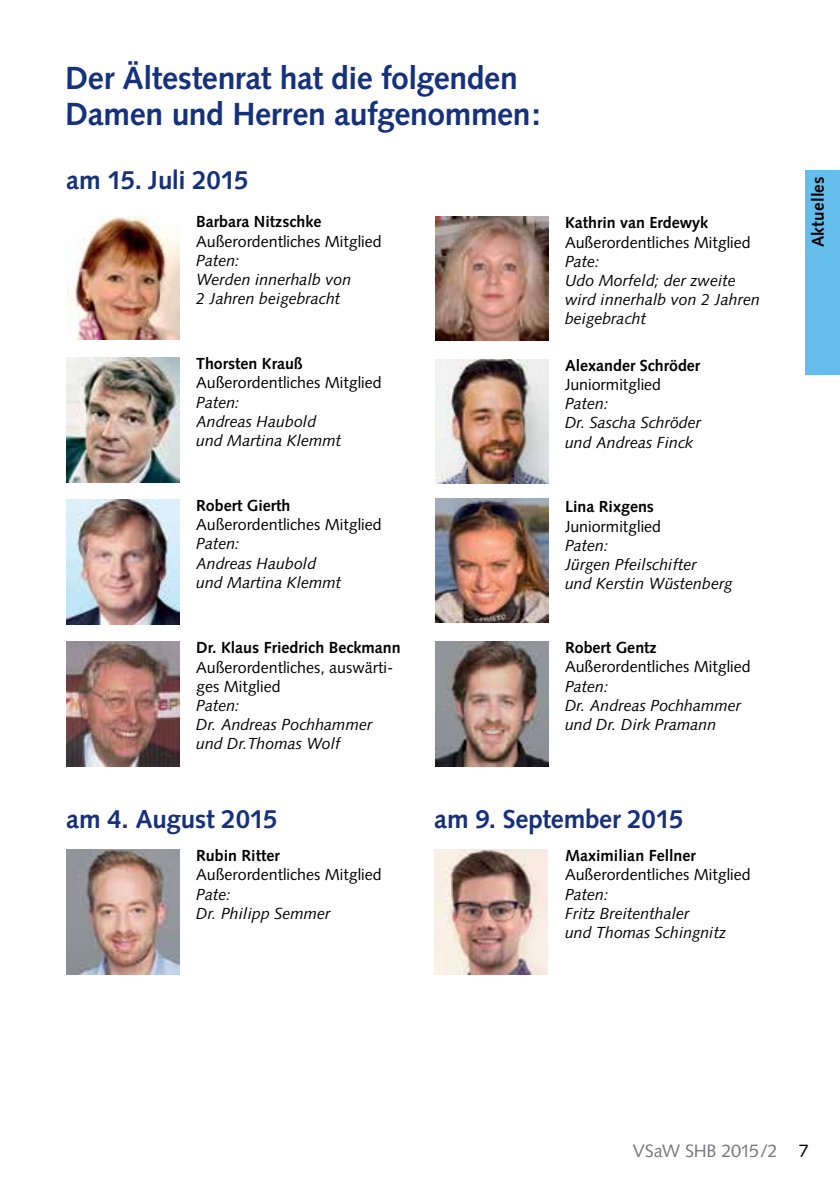
<style>
.page{position:relative;width:840px;height:1191px;background:#fff}
.page>*{position:absolute;margin:0;border:0;box-sizing:border-box;transform-origin:0 0}
.t1{font:700 32px/36px "Syntax";letter-spacing:-.015em;color:#16317b}
.t2{font:700 26px "Syntax";letter-spacing:-.01em;color:#16317b}
.t3{font:18px "Syntax";letter-spacing:-.025em;color:#77787b}
.t4{font:700 17px "Syntax";letter-spacing:.01em;color:#000}
.t5{font:italic 16px/19.2px "Syntax";color:#000}
.t6{font:16px/19.2px "Syntax";color:#000}
.t7{font:700 16px "Syntax";color:#000}
.s1{color:#000}
</style>
<div class="page">
<img style="left:66px;top:215px;width:113px;height:125px">
<img style="left:435px;top:216px;width:113px;height:124px">
<img style="left:435px;top:498px;width:113px;height:125px">
<img style="left:66px;top:358px;width:113px;height:124px">
<img style="left:66px;top:500px;width:113px;height:124px">
<img style="left:435px;top:359px;width:113px;height:125px">
<img style="left:435px;top:641px;width:113px;height:125px">
<img style="left:66px;top:641px;width:113px;height:125px">
<img style="left:66px;top:849px;width:113px;height:125px">
<img style="left:434px;top:849px;width:113px;height:125px">
<div style="left:805px;top:170px;width:34px;height:204px;background:#64bdeb"></div>
<h1 class="t1" style="left:65px;top:60px;width:476px">Der Ältestenrat hat die folgenden<br>Damen und Herren aufgenommen:</h1>
<h2 class="t2" style="left:66px;top:165px;width:184px">am 15. Juli 2015</h2>
<p class="t7" style="left:196px;top:213px;width:127px">Barbara Nitzschke</p>
<p class="t6" style="left:196px;top:232px;width:187px">Außerordentliches Mitglied</p>
<p class="t5" style="left:196px;top:251px;width:157px">Paten:<br>Werden innerhalb von<br>2 Jahren beigebracht</p>
<p class="t7" style="left:196px;top:354px;width:108px">Thorsten Krauß</p>
<p class="t6" style="left:196px;top:373px;width:187px">Außerordentliches Mitglied</p>
<p class="t5" style="left:196px;top:392px;width:146px">Paten:<br>Andreas Haubold und Martina Klemmt</p>
<p class="t7" style="left:196px;top:496px;width:96px">Robert Gierth</p>
<p class="t6" style="left:196px;top:515px;width:187px">Außerordentliches Mitglied</p>
<p class="t5" style="left:196px;top:534px;width:146px">Paten:<br>Andreas Haubold und Martina Klemmt</p>
<p class="t7" style="left:196px;top:638px;width:206px">Dr. Klaus Friedrich Beckmann</p>
<p class="t6" style="left:196px;top:657px;width:199px">Außerordentliches, auswärti&shy;ges Mitglied</p>
<p class="t5" style="left:196px;top:696px;width:178px">Paten:<br>Dr. Andreas Pochhammer und Dr.Thomas Wolf</p>
<p class="t7" style="left:564px;top:214px;width:145px">Kathrin van Erdewyk</p>
<p class="t6" style="left:564px;top:232px;width:187px">Außerordentliches Mitglied</p>
<p class="t5" style="left:564px;top:252px;width:196px">Pate:<br>Udo Morfeld; der zweite wird innerhalb von 2 Jahren beigebracht</p>
<p class="t7" style="left:564px;top:356px;width:137px">Alexander Schröder</p>
<p class="t6" style="left:564px;top:375px;width:98px">Juniormitglied</p>
<p class="t5" style="left:564px;top:394px;width:138px">Paten:<br>Dr. Sascha Schröder und Andreas Finck</p>
<p class="t7" style="left:564px;top:498px;width:90px">Lina Rixgens</p>
<p class="t6" style="left:564px;top:516px;width:98px">Juniormitglied</p>
<p class="t5" style="left:564px;top:536px;width:169px">Paten:<br>Jürgen Pfeilschifter<br>und Kerstin Wüstenberg</p>
<p class="t7" style="left:564px;top:638px;width:93px">Robert Gentz</p>
<p class="t6" style="left:564px;top:657px;width:187px">Außerordentliches Mitglied</p>
<p class="t5" style="left:564px;top:676px;width:178px">Paten:<br>Dr. Andreas Pochhammer und Dr. Dirk Pramann</p>
<h2 class="t2" style="left:66px;top:804px;width:213px">am 4. August 2015</h2>
<h2 class="t2" style="left:434px;top:804px;width:251px">am 9. September 2015</h2>
<p class="t7" style="left:196px;top:846px;width:85px">Rubin Ritter</p>
<p class="t6" style="left:196px;top:865px;width:187px">Außerordentliches Mitglied</p>
<p class="t5" style="left:196px;top:884px;width:136px">Pate:<br>Dr. Philipp Semmer</p>
<p class="t7" style="left:564px;top:846px;width:132px">Maximilian Fellner</p>
<p class="t6" style="left:564px;top:865px;width:187px">Außerordentliches Mitglied</p>
<p class="t5" style="left:564px;top:884px;width:162px">Paten:<br>Fritz Breitenthaler<br>und Thomas Schingnitz</p>
<p class="t4" style="left:807px;top:247px;width:72px;rotate:-90deg">Aktuelles</p>
<p class="t3" style="left:632px;top:1140px;width:177px">VSaW SHB 2015/2 <span class="s1">7</span></p>
</div>
